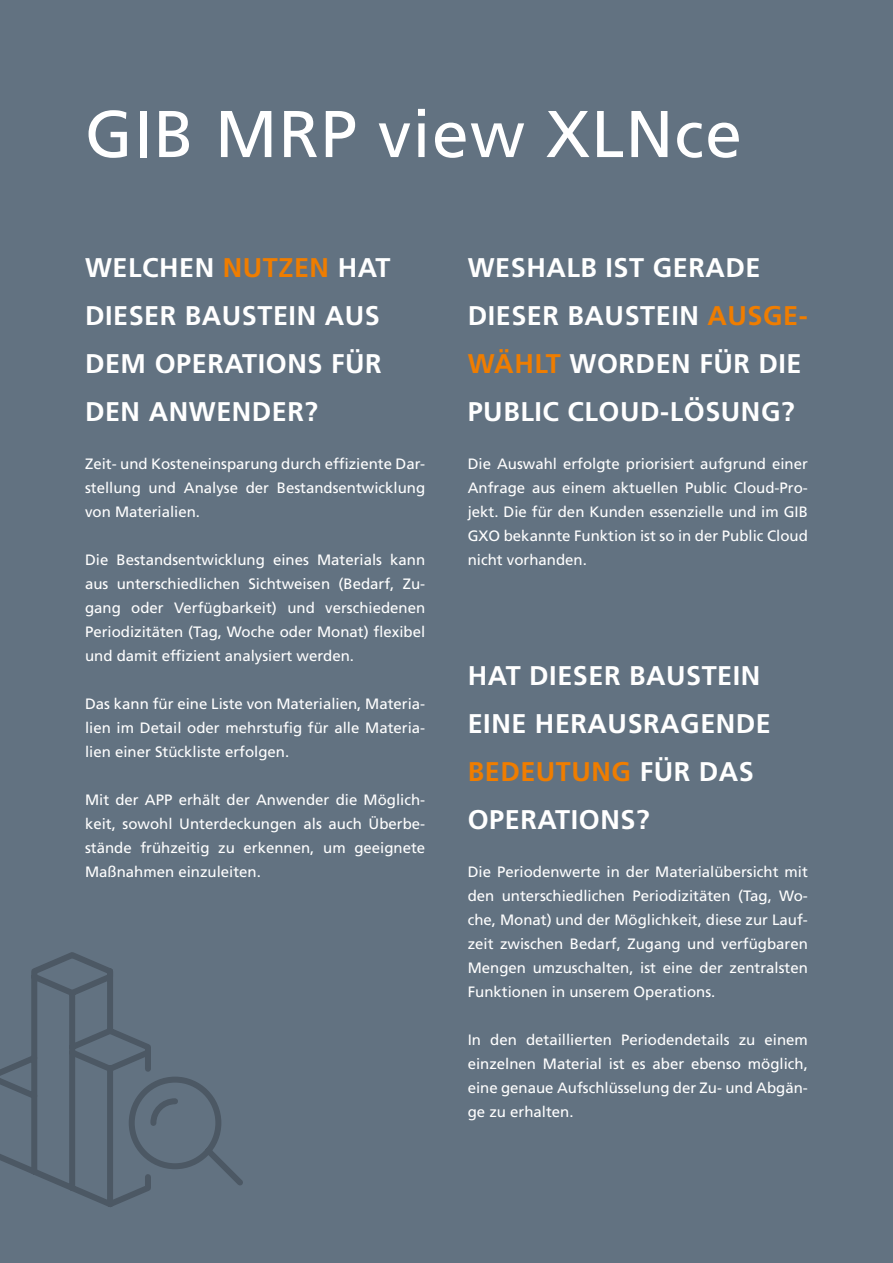
<style>
.page{position:relative;width:893px;height:1263px;background:#627281}
.page>*{position:absolute;margin:0;border:0;box-sizing:border-box;transform-origin:0 0}
.t1{font:66px "Frutiger LT Com";letter-spacing:.02em;color:#fff}
.t2{font:700 27px/48px "Frutiger LT Com";letter-spacing:.02em;color:#fff}
.t3{font:15px/24px "Frutiger LT Com";color:#fff;text-align:justify}
.s1{color:#ef7d00}
</style>
<div class="page">
<svg style="left:0;top:952px;width:243px;height:255px"></svg>
<svg style="left:147px;top:1095px;width:34px;height:34px"></svg>
<h1 class="t1" style="left:85px;top:95px;width:658px">GIB MRP view XLNce</h1>
<h2 class="t2" style="left:85px;top:244px;width:307px">WELCHEN <span class="s1">NUTZEN</span> HAT<br>DIESER BAUSTEIN AUS<br>DEM OPERATIONS FÜR<br>DEN ANWENDER?</h2>
<p class="t3" style="left:85px;top:452px;width:342px">Zeit- und Kosteneinsparung durch effiziente Dar&shy;stellung und Analyse der Bestandsentwicklung von Materialien.</p>
<p class="t3" style="left:85px;top:548px;width:342px">Die Bestandsentwicklung eines Materials kann aus unterschiedlichen Sichtweisen (Bedarf, Zu&shy;gang oder Verfügbarkeit) und verschiedenen Periodizitäten (Tag, Woche oder Monat) flexibel und damit effizient analysiert werden.</p>
<p class="t3" style="left:85px;top:692px;width:342px">Das kann für eine Liste von Materialien, Materia&shy;lien im Detail oder mehrstufig für alle Materia&shy;lien einer Stückliste erfolgen.</p>
<p class="t3" style="left:85px;top:788px;width:342px">Mit der APP erhält der Anwender die Möglich&shy;keit, sowohl Unterdeckungen als auch Überbe&shy;stände frühzeitig zu erkennen, um geeignete Maßnahmen einzuleiten.</p>
<h2 class="t2" style="left:468px;top:244px;width:341px">WESHALB IST GERADE<br>DIESER BAUSTEIN <span class="s1">AUSGE-<br>WÄHLT</span> WORDEN FÜR DIE<br>PUBLIC CLOUD-LÖSUNG?</h2>
<p class="t3" style="left:468px;top:452px;width:342px">Die Auswahl erfolgte priorisiert aufgrund einer Anfrage aus einem aktuellen Public Cloud-Pro&shy;jekt. Die für den Kunden essenzielle und im GIB GXO bekannte Funktion ist so in der Public Cloud nicht vorhanden.</p>
<h2 class="t2" style="left:468px;top:652px;width:305px">HAT DIESER BAUSTEIN<br>EINE HERAUSRAGENDE<br><span class="s1">BEDEUTUNG</span> FÜR DAS<br>OPERATIONS?</h2>
<p class="t3" style="left:468px;top:860px;width:342px">Die Periodenwerte in der Materialübersicht mit den unterschiedlichen Periodizitäten (Tag, Wo&shy;che, Monat) und der Möglichkeit, diese zur Lauf&shy;zeit zwischen Bedarf, Zugang und verfügbaren Mengen umzuschalten, ist eine der zentralsten Funktionen in unserem Operations.</p>
<p class="t3" style="left:468px;top:1028px;width:342px">In den detaillierten Periodendetails zu einem einzelnen Material ist es aber ebenso möglich, eine genaue Aufschlüsselung der Zu- und Abgän&shy;ge zu erhalten.</p>
</div>
